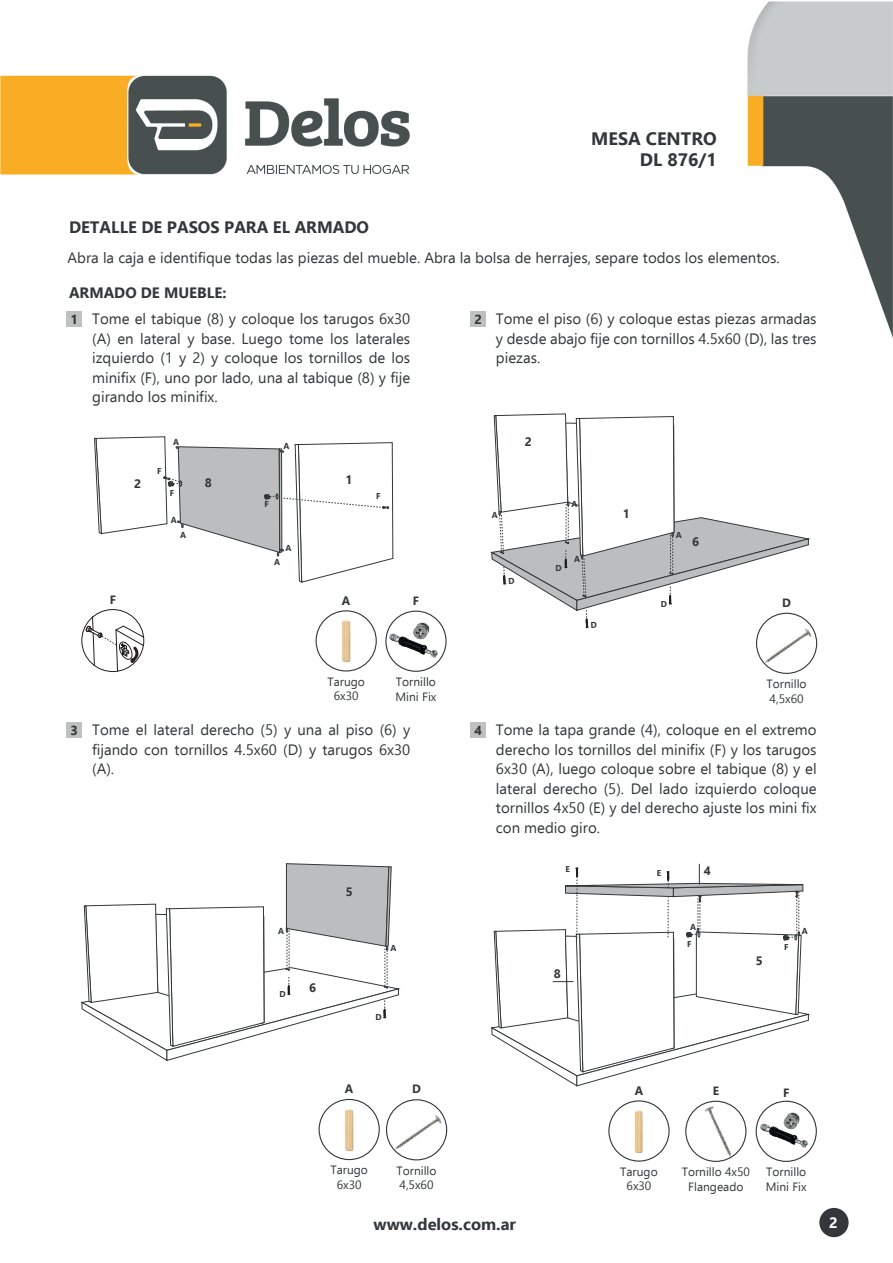
<style>
.page{position:relative;width:893px;height:1263px;background:#fff}
.page>*{position:absolute;margin:0;border:0;box-sizing:border-box;transform-origin:0 0}
.t1{font:700 18px/21.6px "Ebrima";color:#333739;text-align:right}
.t2{font:700 16.5px "Ebrima";color:#333739}
.t3{font:15px/19.5px "Ebrima";color:#333739;text-align:justify}
.t4{font:700 15px "Ebrima";color:#333739}
.t5{font:700 15px "Ebrima";color:#fff}
.t6{font:700 13.05px "Ebrima";color:#333739}
.t7{font:700 12.15px "Ebrima";color:#333739}
.t8{font:12px/14.4px "Ebrima";color:#333739}
.t9{font:700 12px "Ebrima";color:#333739}
.t10{font:700 8.55px "Ebrima";color:#333739}
.s1{font-weight:700;font-size:13.05px}
</style>
<div class="page">
<img style="left:0;top:2px;width:893px;height:336px">
<div style="left:819px;top:1208px;width:30px;height:29px;background:#333739;border-radius:50%"></div>
<div style="left:385px;top:611px;width:62px;height:61px;border:1px solid #333739;border-radius:50%"></div>
<img style="left:386px;top:619px;width:55px;height:44px">
<div style="left:67px;top:722px;width:15px;height:16px;background:#bfc1c1"></div>
<div style="left:470px;top:722px;width:16px;height:16px;background:#bfc1c1"></div>
<img style="left:756px;top:622px;width:62px;height:52px">
<div style="left:67px;top:311px;width:15px;height:16px;background:#bfc1c1"></div>
<div style="left:470px;top:311px;width:16px;height:16px;background:#bfc1c1"></div>
<div style="left:756px;top:613px;width:61px;height:61px;border:1px solid #333739;border-radius:50%"></div>
<div style="left:316px;top:610px;width:61px;height:61px;border:1px solid #333739;border-radius:50%"></div>
<img style="left:342px;top:620px;width:9px;height:42px">
<div style="left:319px;top:1099px;width:61px;height:61px;border:1px solid #333739;border-radius:50%"></div>
<img style="left:345px;top:1109px;width:9px;height:42px">
<img style="left:379px;top:1099px;width:69px;height:62px">
<div style="left:386px;top:1099px;width:61px;height:61px;border:1px solid #333739;border-radius:50%"></div>
<img style="left:688px;top:1100px;width:56px;height:62px">
<div style="left:685px;top:1101px;width:61px;height:61px;border:1px solid #333739;border-radius:50%"></div>
<div style="left:756px;top:1101px;width:61px;height:61px;border:1px solid #333739;border-radius:50%"></div>
<img style="left:756px;top:1109px;width:55px;height:44px">
<div style="left:608px;top:1100px;width:62px;height:61px;border:1px solid #333739;border-radius:50%"></div>
<img style="left:634px;top:1110px;width:9px;height:43px">
<svg style="left:81px;top:609px;width:64px;height:63px"></svg>
<svg style="left:81px;top:863px;width:318px;height:198px"></svg>
<svg style="left:491px;top:864px;width:318px;height:222px"></svg>
<svg style="left:94px;top:436px;width:299px;height:147px"></svg>
<svg style="left:491px;top:413px;width:318px;height:215px"></svg>
<p class="t2" style="left:69px;top:215px;width:302px">DETALLE DE PASOS PARA EL ARMADO</p>
<p class="t1" style="left:591px;top:127px;width:127px">MESA CENTRO<br>DL 876/1</p>
<p class="t3" style="left:68px;top:247px;width:714px">Abra la caja e identifique todas las piezas del mueble. Abra la bolsa de herrajes, separe todos los elementos.</p>
<p class="t4" style="left:69px;top:281px;width:159px">ARMADO DE MUEBLE:</p>
<p class="t3" style="left:92px;top:309px;width:320px;text-indent:-22px"><span class="s1">1</span> Tome el tabique (8) y coloque los tarugos 6x30 (A) en lateral y base. Luego tome los laterales izquierdo (1 y 2) y coloque los tornillos de los minifix (F), uno por lado, una al tabique (8) y fije girando los minifix.</p>
<p class="t3" style="left:496px;top:309px;width:322px;text-indent:-22px"><span class="s1">2</span> Tome el piso (6) y coloque estas piezas armadas y desde abajo fije con tornillos 4.5x60 (D), las tres piezas.</p>
<p class="t10" style="left:173px;top:435px;width:7px">A</p>
<p class="t10" style="left:284px;top:440px;width:7px">A</p>
<p class="t10" style="left:157px;top:465px;width:6px">F</p>
<p class="t7" style="left:134px;top:475px;width:9px">2</p>
<p class="t7" style="left:205px;top:473px;width:9px">8</p>
<p class="t7" style="left:346px;top:470px;width:9px">1</p>
<p class="t10" style="left:170px;top:487px;width:6px">F</p>
<p class="t10" style="left:171px;top:513px;width:7px">A</p>
<p class="t10" style="left:180px;top:528px;width:7px">A</p>
<p class="t10" style="left:265px;top:498px;width:6px">F</p>
<p class="t10" style="left:286px;top:542px;width:7px">A</p>
<p class="t10" style="left:274px;top:556px;width:7px">A</p>
<p class="t10" style="left:376px;top:490px;width:6px">F</p>
<p class="t9" style="left:110px;top:591px;width:8px">F</p>
<p class="t9" style="left:413px;top:591px;width:8px">F</p>
<p class="t9" style="left:342px;top:591px;width:10px">A</p>
<p class="t10" style="left:492px;top:509px;width:7px">A</p>
<p class="t7" style="left:525px;top:433px;width:9px">2</p>
<p class="t10" style="left:571px;top:497px;width:7px">A</p>
<p class="t10" style="left:555px;top:562px;width:8px">D</p>
<p class="t10" style="left:574px;top:552px;width:7px">A</p>
<p class="t7" style="left:623px;top:504px;width:9px">1</p>
<p class="t10" style="left:676px;top:528px;width:7px">A</p>
<p class="t7" style="left:692px;top:532px;width:9px">6</p>
<p class="t10" style="left:661px;top:597px;width:8px">D</p>
<p class="t9" style="left:782px;top:593px;width:10px">D</p>
<p class="t6" style="left:71px;top:721px;width:9px">3</p>
<p class="t8" style="left:327px;top:674px;width:39px;text-align:center">Tarugo<br>6x30</p>
<p class="t8" style="left:395px;top:674px;width:42px">Tornillo<br>Mini Fix</p>
<p class="t8" style="left:767px;top:676px;width:42px">Tornillo<br>4,5x60</p>
<p class="t3" style="left:92px;top:720px;width:320px">Tome el lateral derecho (5) y una al piso (6) y fijando con tornillos 4.5x60 (D) y tarugos 6x30 (A).</p>
<p class="t3" style="left:496px;top:720px;width:322px;text-indent:-22px"><span class="s1">4</span> Tome la tapa grande (4), coloque en el extremo derecho los tornillos del minifix (F) y los tarugos 6x30 (A), luego coloque sobre el tabique (8) y el lateral derecho (5). Del lado izquierdo coloque tornillos 4x50 (E) y del derecho ajuste los mini fix con medio giro.</p>
<p class="t10" style="left:278px;top:925px;width:7px">A</p>
<p class="t10" style="left:279px;top:988px;width:8px">D</p>
<p class="t7" style="left:309px;top:978px;width:9px">6</p>
<p class="t7" style="left:346px;top:883px;width:9px">5</p>
<p class="t10" style="left:390px;top:942px;width:7px">A</p>
<p class="t10" style="left:375px;top:1011px;width:8px">D</p>
<p class="t10" style="left:565px;top:863px;width:6px">E</p>
<p class="t7" style="left:554px;top:964px;width:9px">8</p>
<p class="t10" style="left:657px;top:866px;width:6px">E</p>
<p class="t7" style="left:704px;top:861px;width:9px">4</p>
<p class="t10" style="left:690px;top:921px;width:7px">A</p>
<p class="t10" style="left:687px;top:937px;width:6px">F</p>
<p class="t7" style="left:756px;top:951px;width:9px">5</p>
<p class="t10" style="left:784px;top:940px;width:6px">F</p>
<p class="t10" style="left:802px;top:924px;width:7px">A</p>
<p class="t9" style="left:345px;top:1080px;width:10px">A</p>
<p class="t9" style="left:412px;top:1080px;width:10px">D</p>
<p class="t9" style="left:635px;top:1081px;width:10px">A</p>
<p class="t9" style="left:783px;top:1084px;width:8px">F</p>
<p class="t9" style="left:713px;top:1081px;width:8px">E</p>
<p class="t8" style="left:330px;top:1163px;width:39px;text-align:center">Tarugo<br>6x30</p>
<p class="t8" style="left:397px;top:1163px;width:42px">Tornillo<br>4,5x60</p>
<p class="t8" style="left:620px;top:1164px;width:39px;text-align:center">Tarugo<br>6x30</p>
<p class="t8" style="left:682px;top:1164px;width:70px;text-align:center">Tornillo 4x50<br>Flangeado</p>
<p class="t8" style="left:766px;top:1164px;width:42px">Tornillo<br>Mini Fix</p>
<p class="t2" style="left:374px;top:1211px;width:144px">www.delos.com.ar</p>
<p class="t5" style="left:829px;top:1211px;width:10px">2</p>
</div>
